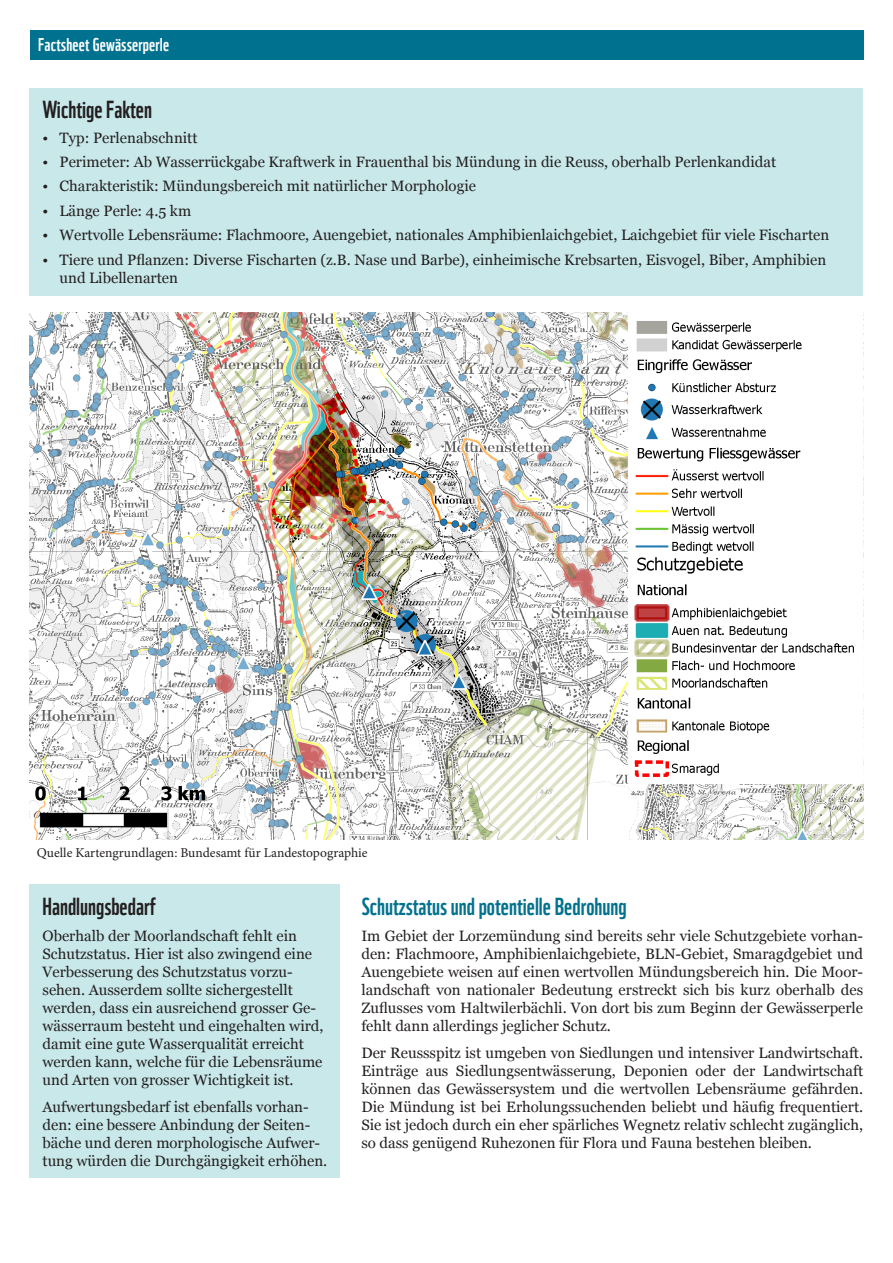
<style>
.page{position:relative;width:893px;height:1263px;background:#fff}
.page>*{position:absolute;margin:0;border:0;box-sizing:border-box;transform-origin:0 0}
.t1{font:24px "WWF";color:#00718e}
.t2{font:24px "WWF";color:#231f20}
.t3{font:18px "WWF";letter-spacing:.01em;color:#fff}
.t4{font:15px/18px "Georgia";color:#231f20}
.t5{font:13.5px "Minion Pro";color:#231f20}
</style>
<div class="page">
<div style="left:30px;top:88px;width:833px;height:207px;background:#c8e8ea"></div>
<div style="left:30px;top:884px;width:310px;height:294px;background:#c8e8ea"></div>
<div style="left:30px;top:30px;width:833px;height:30px;background:#00718e"></div>
<img style="left:30px;top:313px;width:833px;height:526px">
<p class="t3" style="left:38px;top:31px;width:133px">Factsheet Gewässerperle</p>
<p class="t2" style="left:43px;top:91px;width:111px">Wichtige Fakten</p>
<p class="t4" style="left:43px;top:128px;width:157px">• Typ: Perlenabschnitt</p>
<p class="t4" style="left:43px;top:152px;width:735px">• Perimeter: Ab Wasserrückgabe Kraftwerk in Frauenthal bis Mündung in die Reuss, oberhalb Perlenkandidat</p>
<p class="t4" style="left:43px;top:177px;width:435px">• Charakteristik: Mündungsbereich mit natürlicher Morphologie</p>
<p class="t4" style="left:43px;top:201px;width:150px">• Länge Perle: 4.5 km</p>
<p class="t4" style="left:43px;top:225px;width:788px">• Wertvolle Lebensräume: Flachmoore, Auengebiet, nationales Amphibienlaichgebiet, Laichgebiet für viele Fischarten</p>
<p class="t4" style="left:60px;top:250px;width:768px;text-indent:-17px">• Tiere und Pflanzen: Diverse Fischarten (z.B. Nase und Barbe), einheimische Krebsarten, Eisvogel, Biber, Amphibien und Libellenarten</p>
<p class="t5" style="left:37px;top:844px;width:332px">Quelle Kartengrundlagen: Bundesamt für Landestopographie</p>
<p class="t2" style="left:43px;top:887px;width:115px">Handlungsbedarf</p>
<p class="t4" style="left:43px;top:926px;width:283px">Oberhalb der Moorlandschaft fehlt ein Schutzstatus. Hier ist also zwingend eine Verbesserung des Schutzstatus vorzu&shy;sehen. Ausserdem sollte sichergestellt werden, dass ein ausreichend grosser Ge&shy;wässerraum besteht und eingehalten wird, damit eine gute Wasserqualität erreicht werden kann, welche für die Lebensräume und Arten von grosser Wichtigkeit ist.</p>
<p class="t4" style="left:43px;top:1097px;width:286px">Aufwertungsbedarf ist ebenfalls vorhan&shy;den: eine bessere Anbindung der Seiten&shy;bäche und deren morphologische Aufwer&shy;tung würden die Durchgängigkeit erhöhen.</p>
<p class="t1" style="left:361px;top:887px;width:267px">Schutzstatus und potentielle Bedrohung</p>
<p class="t4" style="left:361px;top:926px;width:503px;text-align:justify">Im Gebiet der Lorzemündung sind bereits sehr viele Schutzgebiete vorhan&shy;den: Flachmoore, Amphibienlaichgebiete, BLN-Gebiet, Smaragdgebiet und Auengebiete weisen auf einen wertvollen Mündungsbereich hin. Die Moor&shy;landschaft von nationaler Bedeutung erstreckt sich bis kurz oberhalb des Zuflusses vom Haltwilerbächli. Von dort bis zum Beginn der Gewässerperle fehlt dann allerdings jeglicher Schutz.</p>
<p class="t4" style="left:361px;top:1043px;width:503px;text-align:justify">Der Reussspitz ist umgeben von Siedlungen und intensiver Landwirtschaft.<br>Einträge aus Siedlungsentwässerung, Deponien oder der Landwirtschaft können das Gewässersystem und die wertvollen Lebensräume gefährden.<br>Die Mündung ist bei Erholungssuchenden beliebt und häufig frequentiert.<br>Sie ist jedoch durch ein eher spärliches Wegnetz relativ schlecht zugänglich, so dass genügend Ruhezonen für Flora und Fauna bestehen bleiben.</p>
</div>
